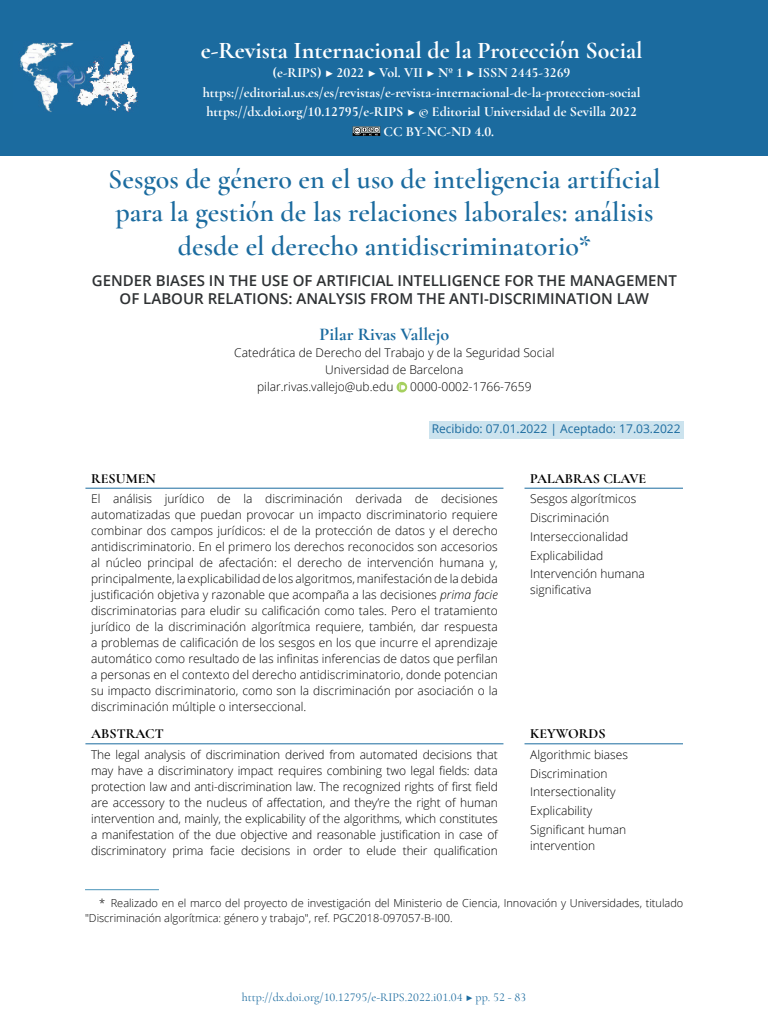
<style>
.page{position:relative;width:768px;height:1024px;background:#fff}
.page>*{position:absolute;margin:0;border:0;box-sizing:border-box;transform-origin:0 0}
._10_Título_Ppal{font:600 28px/33.6px "Cormorant Garamond";color:#1b6b9f;text-align:center}
.t1{font:700 24px "Cormorant Garamond";color:#fff}
._20_autor{font:700 18px "Cormorant Garamond";color:#1b6b9f}
._10b_Tít_Secund{font:600 15px/18px "Open Sans";color:#2e3133;text-align:center}
.t2{font:700 14px "Cormorant Garamond";color:#fff}
.Resumen_tit{font:700 14px "Cormorant Garamond";color:#000}
.resumen_texto{font:300 12px/16px "Open Sans";color:#000;text-align:justify}
.abstract_texto{font:300 12px/16px "Open Sans";letter-spacing:-.01em;color:#000;text-align:justify}
.Palabras_clave{font:300 12px/16px "Open Sans";color:#000}
._21_autores_informac{font:300 12px "Open Sans";color:#000}
.t3{font:12px "Cormorant Garamond";color:#1b6b9f}
._22_Recibido{font:12px "Open Sans";color:#1b6b9f}
.zz_notas_asterisco{font:300 11px/15px "Open Sans";color:#000}
.s1{font-style:italic}
</style>
<div class="page">
<div style="left:429px;top:421px;width:254px;height:18px;background:#cce3ee"></div>
<svg style="left:397px;top:382px;width:10px;height:10px"></svg>
<hr style="left:85px;top:488px;width:418px;height:1px;background:#1b6b9f">
<hr style="left:85px;top:744px;width:418px;height:1px;background:#1b6b9f">
<hr style="left:525px;top:488px;width:158px;height:1px;background:#1b6b9f">
<hr style="left:525px;top:744px;width:158px;height:1px;background:#1b6b9f">
<hr style="left:85px;top:889px;width:74px;height:1px;background:#4b94b9">
<div style="left:0;top:0;width:768px;height:156px;background:#1b6b9f"></div>
<svg style="left:353px;top:126px;width:27px;height:10px"></svg>
<img style="left:20px;top:42px;width:118px;height:70px">
<h2 class="t1" style="left:201px;top:35px;width:443px">e-Revista Internacional de la Protección Social</h2>
<p class="t2" style="left:273px;top:64px;width:299px">(e-RIPS) ▶ 2022 ▶ Vol. VII ▶ Nº 1 ▶ ISSN 2445-3269</p>
<p class="t2" style="left:203px;top:84px;width:439px">https://editorial.us.es/es/revistas/e-revista-internacional-de-la-proteccion-social</p>
<p class="t2" style="left:206px;top:103px;width:432px">https://dx.doi.org/10.12795/e-RIPS ▶ © Editorial Universidad de Sevilla 2022</p>
<p class="t2" style="left:384px;top:123px;width:112px">CC BY-NC-ND 4.0.</p>
<p class="_10_Título_Ppal" style="left:108px;top:162px;width:554px">Sesgos de género en el uso de inteligencia artificial para la gestión de las relaciones laborales: análisis desde el derecho antidiscriminatorio*</p>
<p class="_10b_Tít_Secund" style="left:92px;top:271px;width:586px">GENDER BIASES IN THE USE OF ARTIFICIAL INTELLIGENCE FOR THE MANAGEMENT<br>OF LABOUR RELATIONS: ANALYSIS FROM THE ANTI-DISCRIMINATION LAW</p>
<p class="_20_autor" style="left:320px;top:323px;width:131px">Pilar Rivas Vallejo</p>
<p class="_21_autores_informac" style="left:234px;top:344px;width:322px">Catedrática de Derecho del Trabajo y de la Seguridad Social</p>
<p class="_21_autores_informac" style="left:325px;top:361px;width:140px">Universidad de Barcelona</p>
<p class="_21_autores_informac" style="left:257px;top:378px;width:138px">pilar.rivas.vallejo@ub.edu</p>
<p class="_21_autores_informac" style="left:410px;top:378px;width:123px">0000-0002-1766-7659</p>
<p class="_22_Recibido" style="left:432px;top:420px;width:250px">Recibido: 07.01.2022 | Aceptado: 17.03.2022</p>
<p class="Resumen_tit" style="left:91px;top:469px;width:66px">RESUMEN</p>
<p class="Resumen_tit" style="left:530px;top:469px;width:118px">PALABRAS CLAVE</p>
<p class="resumen_texto" style="left:91px;top:490px;width:408px">El análisis jurídico de la discriminación derivada de decisiones automatizadas que puedan provocar un impacto discriminatorio requiere combinar dos campos jurídicos: el de la protección de datos y el derecho antidiscriminatorio. En el primero los derechos reconocidos son accesorios al núcleo principal de afectación: el derecho de intervención humana y, principalmente, la explicabilidad de los algoritmos, manifestación de la debida justificación objetiva y razonable que acompaña a las decisiones <span class="s1">prima facie </span>discriminatorias para eludir su calificación como tales. Pero el tratamiento jurídico de la discriminación algorítmica requiere, también, dar respuesta a problemas de calificación de los sesgos en los que incurre el aprendizaje automático como resultado de las infinitas inferencias de datos que perfilan a personas en el contexto del derecho antidiscriminatorio, donde potencian su impacto discriminatorio, como son la discriminación por asociación o la discriminación múltiple o interseccional.</p>
<p class="Palabras_clave" style="left:530px;top:490px;width:108px">Sesgos algorítmicos</p>
<p class="Palabras_clave" style="left:530px;top:509px;width:81px">Discriminación</p>
<p class="Palabras_clave" style="left:530px;top:528px;width:100px">Interseccionalidad</p>
<p class="Palabras_clave" style="left:530px;top:547px;width:75px">Explicabilidad</p>
<p class="Palabras_clave" style="left:530px;top:566px;width:116px">Intervención humana significativa</p>
<p class="Resumen_tit" style="left:91px;top:725px;width:74px">ABSTRACT</p>
<p class="Resumen_tit" style="left:530px;top:725px;width:77px">KEYWORDS</p>
<p class="abstract_texto" style="left:91px;top:746px;width:408px">The legal analysis of discrimination derived from automated decisions that may have a discriminatory impact requires combining two legal fields: data protection law and anti-discrimination law. The recognized rights of first field are accessory to the nucleus of affectation, and they’re the right of human intervention and, mainly, the explicability of the algorithms, which constitutes a manifestation of the due objective and reasonable justification in case of discriminatory prima facie decisions in order to elude their qualification</p>
<p class="Palabras_clave" style="left:530px;top:746px;width:99px">Algorithmic biases</p>
<p class="Palabras_clave" style="left:530px;top:765px;width:79px">Discrimination</p>
<p class="Palabras_clave" style="left:530px;top:784px;width:87px">Intersectionality</p>
<p class="Palabras_clave" style="left:530px;top:803px;width:64px">Explicability</p>
<p class="Palabras_clave" style="left:530px;top:821px;width:98px">Significant human intervention</p>
<p class="zz_notas_asterisco" style="left:85px;top:895px;width:600px;text-indent:14px">* Realizado en el marco del proyecto de investigación del Ministerio de Ciencia, Innovación y Universidades, titulado "Discriminación algorítmica: género y trabajo", ref. PGC2018-097057-B-I00.</p>
<p class="t3" style="left:242px;top:990px;width:286px">http://dx.doi.org/10.12795/e-RIPS.2022.i01.04 ▶ pp. 52 - 83</p>
</div>
